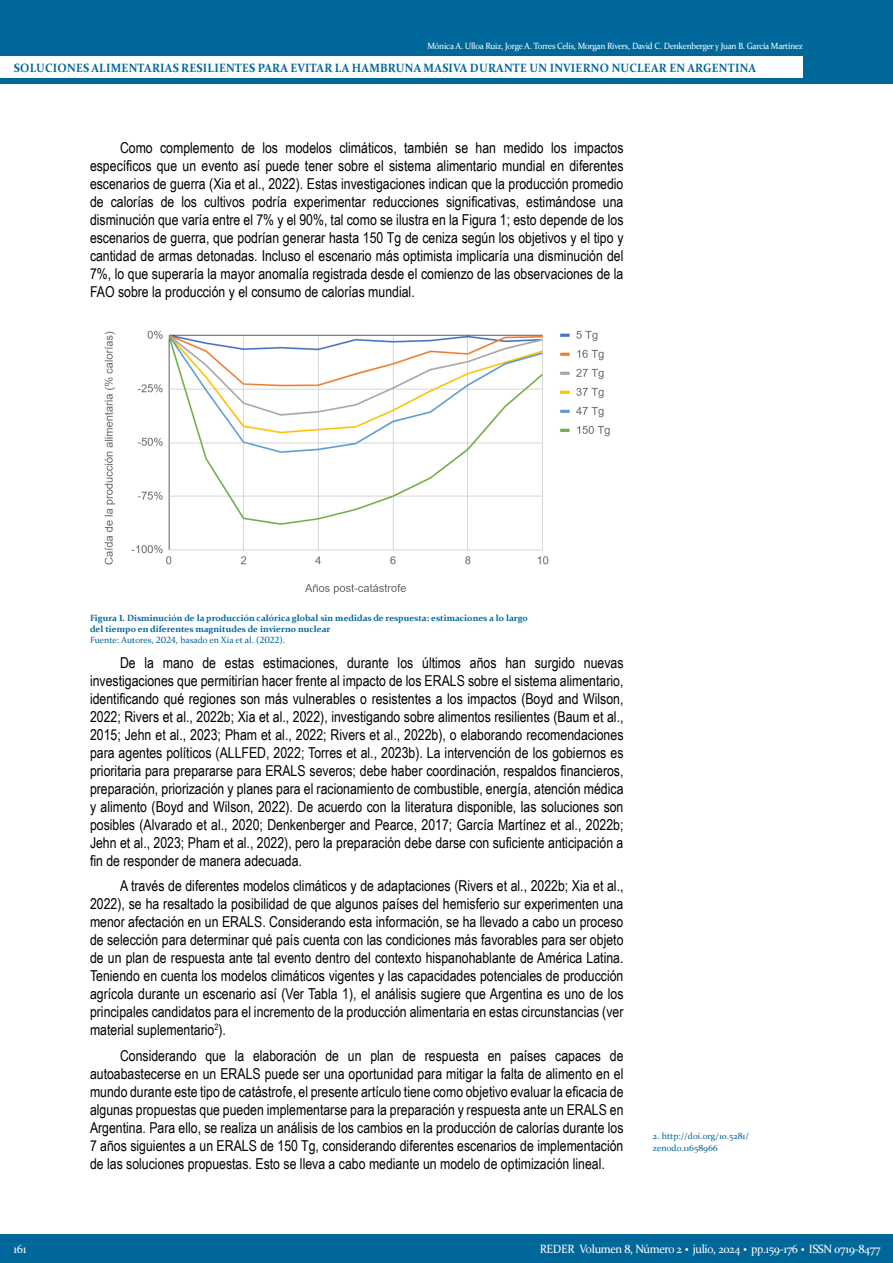
<style>
.page{position:relative;width:893px;height:1263px;background:#fff}
.page>*{position:absolute;margin:0;border:0;box-sizing:border-box;transform-origin:0 0}
.Cuerpo{font:15px/18px "Arial Narrow";color:#000;text-align:justify}
.t1{font:700 12px "Constantia";letter-spacing:.02em;color:#00679b;scale:.95 1}
.t2{font:12px "Constantia";letter-spacing:-.025em;color:#fff;scale:.95 1}
.Pie_de_foto{font:700 9px/10.8px "Constantia";color:#00679b}
.t3{font:9px "Constantia";letter-spacing:-.025em;color:#fff;scale:.95 1}
.Pie_de_foto-2{font:9px "Constantia";color:#00679b}
.Notas{font:9px/12px "Constantia";color:#00679b}
.s1{font-weight:700;font-size:18px}
</style>
<div class="page">
<img style="left:104px;top:330px;width:506px;height:265px">
<div style="left:0;top:0;width:893px;height:84px;background:#00679b"></div>
<div style="left:0;top:56px;width:803px;height:22px;background:#fff"></div>
<div style="left:0;top:1234px;width:893px;height:29px;background:#00679b"></div>
<p class="t3" style="left:427px;top:40px;width:397px">Mónica A. Ulloa Ruiz, Jorge A. Torres Celis, Morgan Rivers, David C. Denkenberger y Juan B. García Martínez</p>
<p class="t1" style="left:14px;top:59px;width:783px">SOLUCIONES ALIMENTARIAS RESILIENTES PARA EVITAR LA HAMBRUNA MASIVA DURANTE UN INVIERNO NUCLEAR EN ARGENTINA</p>
<p class="Cuerpo" style="left:90px;top:139px;width:535px;text-indent:30px">Como complemento de los modelos climáticos, también se han medido los impactos específicos que un evento así puede tener sobre el sistema alimentario mundial en diferentes escenarios de guerra (Xia et al., 2022). Estas investigaciones indican que la producción promedio de calorías de los cultivos podría experimentar reducciones significativas, estimándose una disminución que varía entre el 7% y el 90%, tal como se ilustra en la Figura 1; esto depende de los escenarios de guerra, que podrían generar hasta 150 Tg de ceniza según los objetivos y el tipo y cantidad de armas detonadas. Incluso el escenario más optimista implicaría una disminución del 7%, lo que superaría la mayor anomalía registrada desde el comienzo de las observaciones de la FAO sobre la producción y el consumo de calorías mundial.</p>
<p class="Pie_de_foto" style="left:90px;top:612px;width:439px">Figura 1. Disminución de la producción calórica global sin medidas de respuesta: estimaciones a lo largo del tiempo en diferentes magnitudes de invierno nuclear</p>
<p class="Pie_de_foto-2" style="left:90px;top:633px;width:196px">Fuente: Autores, 2024, basado en Xia et al. (2022).</p>
<p class="Cuerpo" style="left:90px;top:653px;width:535px;text-indent:30px">De la mano de estas estimaciones, durante los últimos años han surgido nuevas investigaciones que permitirían hacer frente al impacto de los ERALS sobre el sistema alimentario, identificando qué regiones son más vulnerables o resistentes a los impactos (Boyd and Wilson, 2022; Rivers et al., 2022b; Xia et al., 2022), investigando sobre alimentos resilientes (Baum et al., 2015; Jehn et al., 2023; Pham et al., 2022; Rivers et al., 2022b), o elaborando recomendaciones para agentes políticos (ALLFED, 2022; Torres et al., 2023b). La intervención de los gobiernos es prioritaria para prepararse para ERALS severos; debe haber coordinación, respaldos financieros, preparación, priorización y planes para el racionamiento de combustible, energía, atención médica y alimento (Boyd and Wilson, 2022). De acuerdo con la literatura disponible, las soluciones son posibles (Alvarado et al., 2020; Denkenberger and Pearce, 2017; García Martínez et al., 2022b; Jehn et al., 2023; Pham et al., 2022), pero la preparación debe darse con suficiente anticipación a fin de responder de manera adecuada.</p>
<p class="Cuerpo" style="left:90px;top:876px;width:535px;text-indent:30px">A través de diferentes modelos climáticos y de adaptaciones (Rivers et al., 2022b; Xia et al., 2022), se ha resaltado la posibilidad de que algunos países del hemisferio sur experimenten una menor afectación en un ERALS. Considerando esta información, se ha llevado a cabo un proceso de selección para determinar qué país cuenta con las condiciones más favorables para ser objeto de un plan de respuesta ante tal evento dentro del contexto hispanohablante de América Latina.<br>Teniendo en cuenta los modelos climáticos vigentes y las capacidades potenciales de producción agrícola durante un escenario así (Ver Tabla 1), el análisis sugiere que Argentina es uno de los principales candidatos para el incremento de la producción alimentaria en estas circunstancias (ver material suplementario<sup>2</sup>).</p>
<p class="Cuerpo" style="left:90px;top:1046px;width:535px;text-indent:30px">Considerando que la elaboración de un plan de respuesta en países capaces de autoabastecerse en un ERALS puede ser una oportunidad para mitigar la falta de alimento en el mundo durante este tipo de catástrofe, el presente artículo tiene como objetivo evaluar la eficacia de algunas propuestas que pueden implementarse para la preparación y respuesta ante un ERALS en Argentina. Para ello, se realiza un análisis de los cambios en la producción de calorías durante los 7 años siguientes a un ERALS de 150 Tg, considerando diferentes escenarios de implementación de las soluciones propuestas. Esto se lleva a cabo mediante un modelo de optimización lineal.</p>
<p class="Notas" style="left:653px;top:1129px;width:98px">2. http://doi.org/10.5281/ zenodo.11658966</p>
<p class="t2" style="left:14px;top:1241px;width:15px">161</p>
<p class="t2" style="left:540px;top:1240px;width:360px">REDER Volumen 8, Número 2 <span class="s1">·</span> julio, 2024 <span class="s1">·</span> pp.159-176 <span class="s1">·</span> ISSN 0719-8477</p>
</div>
